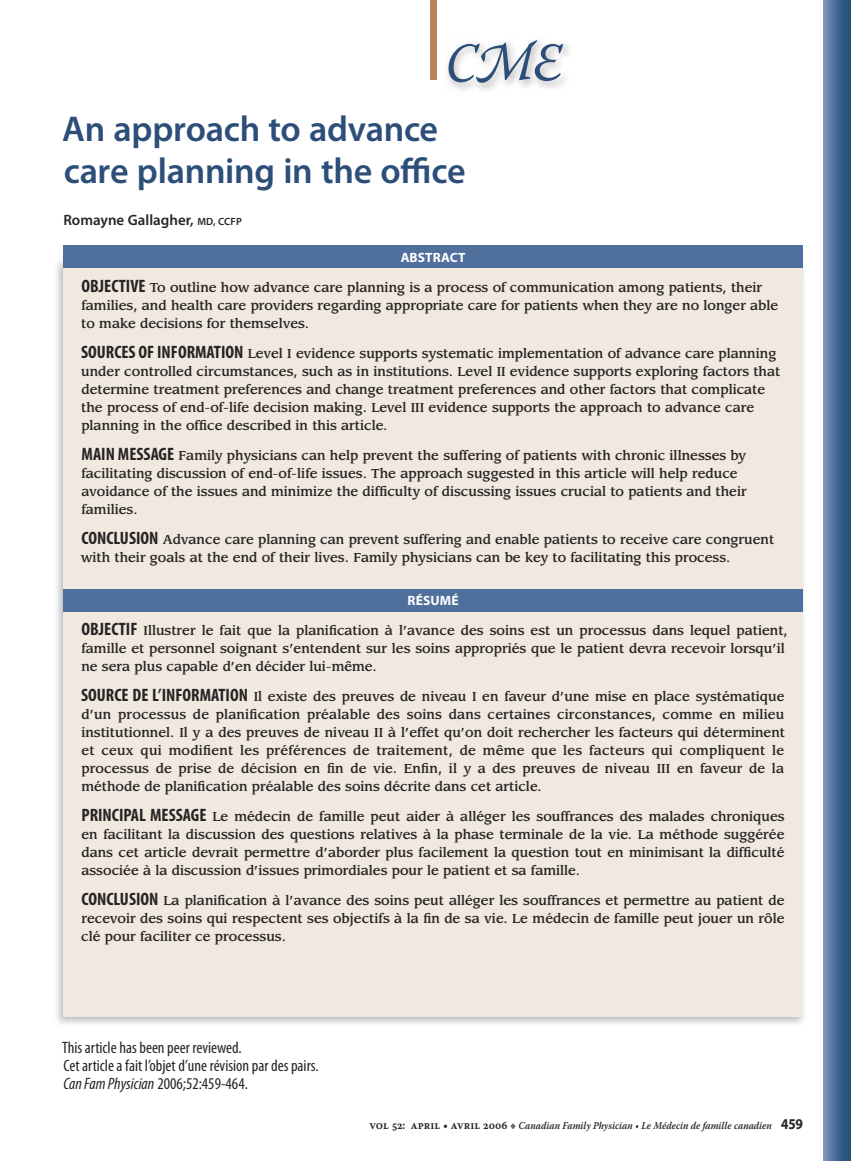
<style>
.page{position:relative;width:851px;height:1161px;background:#fff}
.page>*{position:absolute;margin:0;border:0;box-sizing:border-box;transform-origin:0 0}
.t1{font:italic 52.5px "Warnock Pro";color:#2c4e78}
.t2{font:600 36px/42px "Myriad Pro";letter-spacing:-.01em;color:#2c4e78}
.t3{font:condensed 16.5px/18px "Myriad Pro";color:#272425}
.t4{font:600 15px "Myriad Pro";color:#272425}
.t5{font:700 13.5px "Myriad Pro";letter-spacing:.005em;color:#fff}
.t6{font:500 12.75px/18px "Leawood";color:#272425}
.t7{font:italic 600 10.5px "Warnock Pro";color:#272425;scale:.9 1}
.s1{font-size:10.5px}
.s2{font-family:"Myriad Pro";font-weight:700;font-stretch:condensed;font-size:18px}
.s3{font-style:italic}
.s4{font-family:"Warnock Pro Semibold Capt";font-weight:400;font-style:normal;font-size:12px}
.s5{font-family:"Warnock Pro Capt";font-weight:400;font-style:normal;font-size:12px}
.s6{font-family:"Myriad Pro";font-weight:700;font-style:normal;font-size:15px}
</style>
<div class="page">
<div style="left:824px;top:0;width:26px;height:1161px;background:linear-gradient(to right,#758cb7,#204b7b)"></div>
<div style="left:430px;top:0;width:7px;height:80px;background:#b98257"></div>
<img style="left:56px;top:256px;width:748px;height:768px">
<div style="left:63px;top:261px;width:739px;height:756px;background:#f1e9df"></div>
<div style="left:63px;top:246px;width:739px;height:22px;background:#4f6f9c"></div>
<div style="left:63px;top:589px;width:739px;height:22px;background:#4f6f9c"></div>
<h1 class="t1" style="left:445px;top:31px;width:118px">CME</h1>
<h2 class="t2" style="left:62px;top:108px;width:405px">An approach to advance care planning in the office</h2>
<p class="t4" style="left:63px;top:212px;width:180px">Romayne Gallagher, <span class="s1">MD, CCFP</span></p>
<p class="t5" style="left:401px;top:250px;width:66px">ABSTRACT</p>
<p class="t6" style="left:81px;top:279px;width:698px"><span class="s2">OBJECTIVE</span> To outline how advance care planning is a process of communication among patients, their families, and health care providers regarding appropriate care for patients when they are no longer able to make decisions for themselves.</p>
<p class="t6" style="left:81px;top:345px;width:700px"><span class="s2">SOURCES OF INFORMATION</span> Level I evidence supports systematic implementation of advance care planning under controlled circumstances, such as in institutions. Level II evidence supports exploring factors that determine treatment preferences and change treatment preferences and other factors that complicate the process of end-of-life decision making. Level III evidence supports the approach to advance care planning in the office described in this article.</p>
<p class="t6" style="left:81px;top:447px;width:667px"><span class="s2">MAIN MESSAGE</span> Family physicians can help prevent the suffering of patients with chronic illnesses by facilitating discussion of end-of-life issues. The approach suggested in this article will help reduce avoidance of the issues and minimize the difficulty of discussing issues crucial to patients and their families.</p>
<p class="t6" style="left:81px;top:531px;width:695px"><span class="s2">CONCLUSION</span> Advance care planning can prevent suffering and enable patients to receive care congruent with their goals at the end of their lives. Family physicians can be key to facilitating this process.</p>
<p class="t5" style="left:407px;top:593px;width:53px">RÉSUMÉ</p>
<p class="t6" style="left:81px;top:622px;width:708px"><span class="s2">OBJECTIF</span> Illustrer le fait que la planification à l’avance des soins est un processus dans lequel patient, famille et personnel soignant s’entendent sur les soins appropriés que le patient devra recevoir lorsqu’il ne sera plus capable d’en décider lui-même.</p>
<p class="t6" style="left:81px;top:688px;width:705px;text-align:justify"><span class="s2">SOURCE DE L’INFORMATION</span> Il existe des preuves de niveau I en faveur d’une mise en place systématique d’un processus de planification préalable des soins dans certaines circonstances, comme en milieu institutionnel. Il y a des preuves de niveau II à l’effet qu’on doit rechercher les facteurs qui déterminent et ceux qui modifient les préférences de traitement, de même que les facteurs qui compliquent le processus de prise de décision en fin de vie. Enfin, il y a des preuves de niveau III en faveur de la méthode de planification préalable des soins décrite dans cet article.</p>
<p class="t6" style="left:81px;top:808px;width:704px;text-align:justify"><span class="s2">PRINCIPAL MESSAGE</span> Le médecin de famille peut aider à alléger les souffrances des malades chroniques en facilitant la discussion des questions relatives à la phase terminale de la vie. La méthode suggérée dans cet article devrait permettre d’aborder plus facilement la question tout en minimisant la difficulté associée à la discussion d’issues primordiales pour le patient et sa famille.</p>
<p class="t6" style="left:81px;top:892px;width:704px;text-align:justify"><span class="s2">CONCLUSION</span> La planification à l’avance des soins peut alléger les souffrances et permettre au patient de recevoir des soins qui respectent ses objectifs à la fin de sa vie. Le médecin de famille peut jouer un rôle clé pour faciliter ce processus.</p>
<p class="t3" style="left:62px;top:1039px;width:258px">This article has been peer reviewed.<br>Cet article a fait l’objet d’une révision par des pairs.<br><span class="s3">Can Fam Physician</span> 2006;52:459-464.</p>
<p class="t7" style="left:369px;top:1119px;width:483px"><span class="s4">VOL 52: APRIL • AVRIL 2006</span> <span class="s5">d</span> Canadian Family Physician • Le Médecin de famille canadien <span class="s6">459</span></p>
</div>
